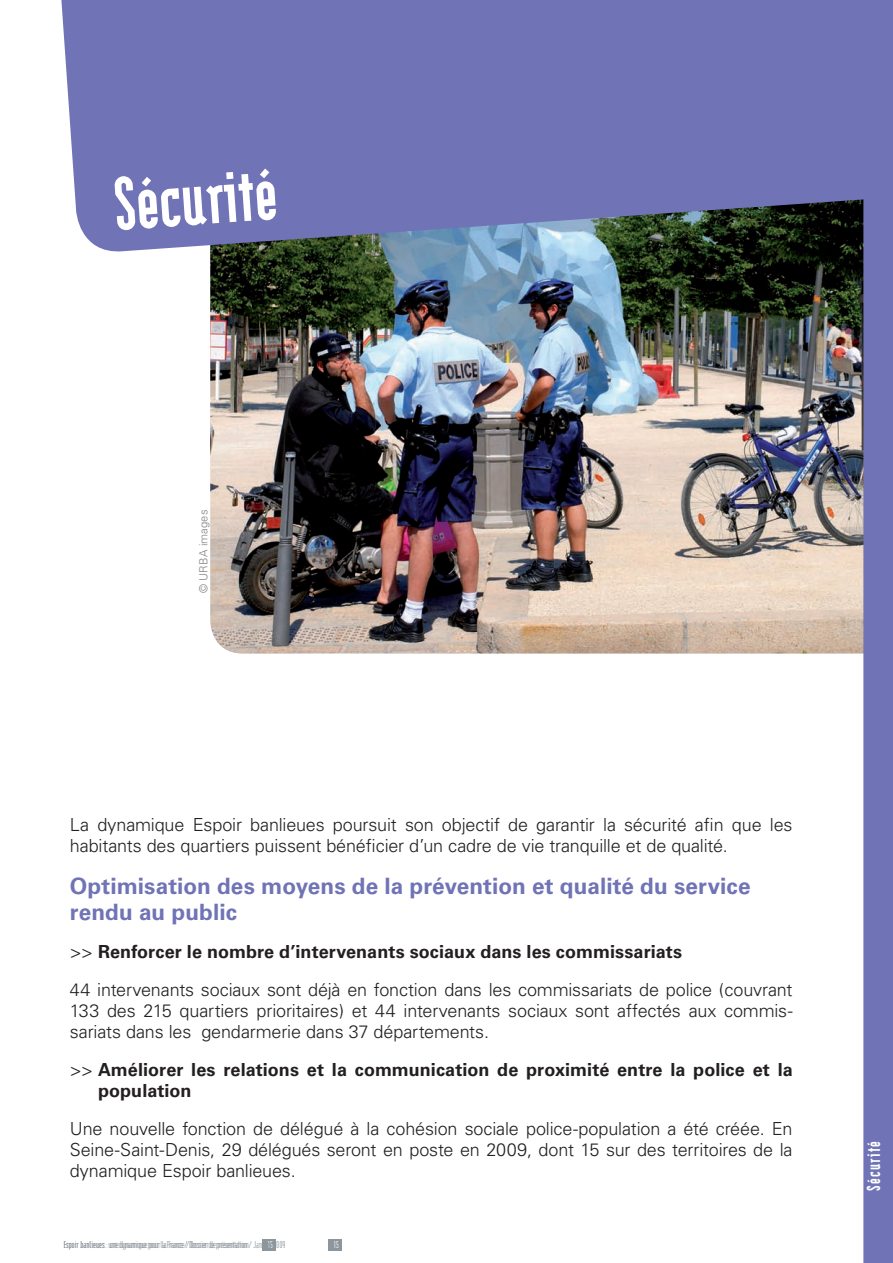
<style>
.page{position:relative;width:893px;height:1263px;background:#fff}
.page>*{position:absolute;margin:0;border:0;box-sizing:border-box;transform-origin:0 0}
.t1{font:900 90px "Modula Fo";color:#fff}
.t2{font:700 22.5px/25.5px "Univers LT Std";letter-spacing:.005em;color:#7073b5}
.t3{font:900 22.5px "Modula Fo";letter-spacing:.05em;color:#fff}
.t4{font:300 18px/21px "Univers";letter-spacing:-.01em;color:#231f20}
.t5{font:700 18px/21px "Univers";letter-spacing:.005em;color:#231f20}
.t6{font:12px "Modula Fo";color:#8d969d}
.t7{font:12px "Modula Fo";color:#fff}
.t8{font:300 11.25px "Univers";letter-spacing:.015em;color:#808285}
.s1{font-weight:700}
.s2{font-weight:300}
</style>
<div class="page">
<div style="left:262px;top:1239px;width:14px;height:11px;background:#8d969d"></div>
<img style="left:210px;top:254px;width:653px;height:400px">
<div style="left:328px;top:1239px;width:14px;height:11px;background:#8d969d"></div>
<div style="left:863px;top:254px;width:30px;height:1009px;background:#7073b5"></div>
<svg style="left:61px;top:0;width:832px;height:254px;background:#7478af"></svg>
<h1 class="t1" style="left:111px;top:163px;width:165px;rotate:-4deg">Sécurité</h1>
<p class="t8" style="left:197px;top:593px;width:85px;rotate:-90deg">© URBA images</p>
<p class="t4" style="left:70px;top:814px;width:724px">La dynamique Espoir banlieues poursuit son objectif de garantir la sécurité afin que les habitants des quartiers puissent bénéficier d’un cadre de vie tranquille et de qualité.</p>
<p class="t2" style="left:70px;top:874px;width:682px">Optimisation des moyens de la prévention et qualité du service rendu au public</p>
<p class="t4" style="left:70px;top:932px;width:724px;line-height:38px">&gt;&gt; <span class="s1">Renforcer le nombre d’intervenants sociaux dans les commissariats<br></span>44 intervenants sociaux sont déjà en fonction dans les commissariats de police (couvrant</p>
<p class="t4" style="left:70px;top:1000px;width:724px">133 des 215 quartiers prioritaires) et 44 intervenants sociaux sont affectés aux commis&shy;sariats dans les gendarmerie dans 37 départements.</p>
<p class="t5" style="left:98px;top:1059px;width:696px;text-indent:-28px"><span class="s2">&gt;&gt;</span> Améliorer les relations et la communication de proximité entre la police et la population</p>
<p class="t4" style="left:70px;top:1118px;width:724px;text-align:justify">Une nouvelle fonction de délégué à la cohésion sociale police-population a été créée. En Seine-Saint-Denis, 29 délégués seront en poste en 2009, dont 15 sur des territoires de la dynamique Espoir banlieues.</p>
<p class="t6" style="left:64px;top:1239px;width:223px">Espoir banlieues: une dynamique pour la France / Dos ier de présentation / Janvier 2009</p>
<p class="t6" style="left:106px;top:1239px;width:144px">: une dynamique pour la France / Dossier de présentation</p>
<p class="t7" style="left:268px;top:1239px;width:7px">15</p>
<p class="t7" style="left:334px;top:1239px;width:7px">15</p>
<p class="t3" style="left:863px;top:1191px;width:51px;rotate:-90deg">Sécurité</p>
</div>
